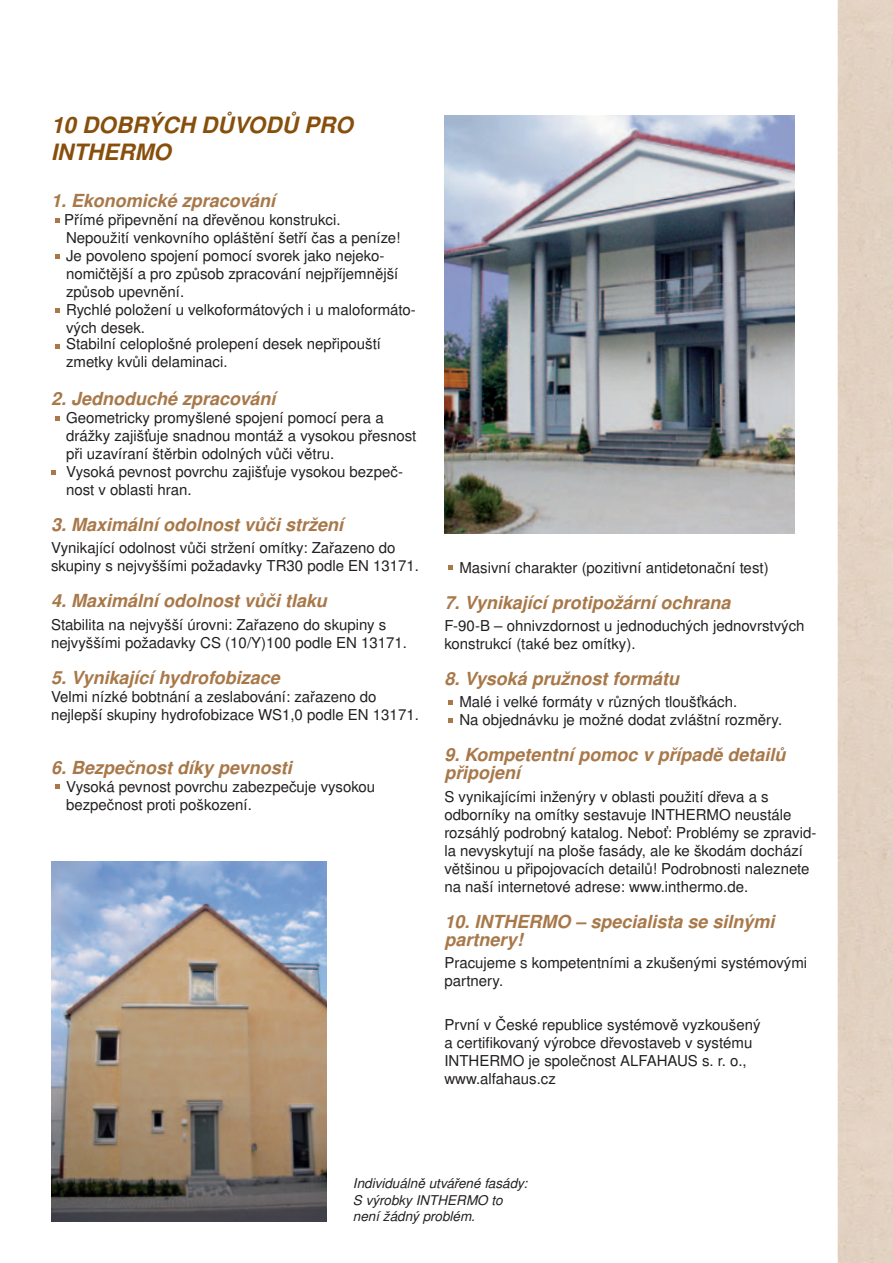
<style>
.page{position:relative;width:893px;height:1263px;background:#fff}
.page>*{position:absolute;margin:0;border:0;box-sizing:border-box;transform-origin:0 0}
.t1{font:italic 700 22.5px/27px "Nimbus San LCE";color:#874f0c}
.t2{font:italic 700 18px/18px "Nimbus San LCE";color:#a87849}
.t3{font:15px/18px "Nimbus San LCE";color:#231f20}
.t4{font:italic 13.5px/16.2px "Nimbus San LCE";color:#231f20}
</style>
<div class="page">
<svg style="left:55px;top:218px;width:5px;height:5px"></svg>
<svg style="left:55px;top:254px;width:5px;height:5px"></svg>
<svg style="left:55px;top:308px;width:5px;height:5px"></svg>
<svg style="left:55px;top:344px;width:5px;height:5px"></svg>
<svg style="left:55px;top:416px;width:5px;height:5px"></svg>
<svg style="left:51px;top:470px;width:5px;height:5px"></svg>
<svg style="left:55px;top:784px;width:5px;height:5px"></svg>
<svg style="left:448px;top:565px;width:5px;height:5px"></svg>
<svg style="left:448px;top:700px;width:5px;height:5px"></svg>
<svg style="left:448px;top:718px;width:5px;height:5px"></svg>
<img style="left:51px;top:861px;width:275px;height:361px">
<img style="left:444px;top:116px;width:351px;height:418px">
<h1 class="t1" style="left:51px;top:113px;width:303px">10 DOBRÝCH DŮVODŮ PRO<br>INTHERMO</h1>
<p class="t2" style="left:51px;top:193px;width:226px">1. Ekonomické zpracování</p>
<p class="t3" style="left:64px;top:212px;width:353px">Přímé připevnění na dřevěnou konstrukci.<br>Nepoužití venkovního opláštění šetří čas a peníze!<br>Je povoleno spojení pomocí svorek jako nejeko&shy;nomičtější a pro způsob zpracování nejpříjemnější způsob upevnění.<br>Rychlé položení u velkoformátových i u maloformáto&shy;vých desek.</p>
<p class="t3" style="left:66px;top:335px;width:316px">Stabilní celoplošné prolepení desek nepřipouští zmetky kvůli delaminaci.</p>
<p class="t2" style="left:51px;top:391px;width:226px">2. Jednoduché zpracování</p>
<p class="t3" style="left:66px;top:410px;width:352px">Geometricky promyšlené spojení pomocí pera a drážky zajišťuje snadnou montáž a vysokou přesnost při uzavíraní štěrbin odolných vůči větru.<br>Vysoká pevnost povrchu zajišťuje vysokou bezpeč&shy;nost v oblasti hran.</p>
<p class="t2" style="left:51px;top:517px;width:294px">3. Maximální odolnost vůči stržení</p>
<p class="t3" style="left:51px;top:540px;width:370px">Vynikající odolnost vůči stržení omítky: Zařazeno do skupiny s nejvyššími požadavky TR30 podle EN 13171.</p>
<p class="t2" style="left:51px;top:593px;width:277px">4. Maximální odolnost vůči tlaku</p>
<p class="t3" style="left:51px;top:616px;width:358px">Stabilita na nejvyšší úrovni: Zařazeno do skupiny s nejvyššími požadavky CS (10/Y)100 podle EN 13171.</p>
<p class="t2" style="left:51px;top:670px;width:230px">5. Vynikající hydrofobizace</p>
<p class="t3" style="left:51px;top:688px;width:369px">Velmi nízké bobtnání a zeslabování: zařazeno do nejlepší skupiny hydrofobizace WS1,0 podle EN 13171.</p>
<p class="t2" style="left:51px;top:760px;width:242px">6. Bezpečnost díky pevnosti</p>
<p class="t3" style="left:66px;top:778px;width:311px">Vysoká pevnost povrchu zabezpečuje vysokou bezpečnost proti poškození.</p>
<p class="t3" style="left:459px;top:560px;width:311px">Masivní charakter (pozitivní antidetonační test)</p>
<p class="t2" style="left:444px;top:595px;width:288px">7. Vynikající protipožární ochrana</p>
<p class="t3" style="left:444px;top:618px;width:362px">F-90-B – ohnivzdornost u jednoduchých jednovrstvých konstrukcí (také bez omítky).</p>
<p class="t2" style="left:444px;top:671px;width:236px">8. Vysoká pružnost formátu</p>
<p class="t3" style="left:459px;top:694px;width:324px">Malé i velké formáty v různých tloušťkách.<br>Na objednávku je možné dodat zvláštní rozměry.</p>
<p class="t2" style="left:444px;top:747px;width:343px">9. Kompetentní pomoc v případě detailů připojení</p>
<p class="t3" style="left:444px;top:788px;width:374px">S vynikajícími inženýry v oblasti použití dřeva a s odborníky na omítky sestavuje INTHERMO neustále rozsáhlý podrobný katalog. Neboť: Problémy se zpravid&shy;la nevyskytují na ploše fasády, ale ke škodám dochází většinou u připojovacích detailů! Podrobnosti naleznete na naší internetové adrese: www.inthermo.de.</p>
<p class="t2" style="left:444px;top:914px;width:332px">10. INTHERMO – specialista se silnými partnery!</p>
<p class="t3" style="left:444px;top:955px;width:364px">Pracujeme s kompetentními a zkušenými systémovými partnery.</p>
<p class="t3" style="left:444px;top:1017px;width:318px">První v České republice systémově vyzkoušený a certifikovaný výrobce dřevostaveb v systému INTHERMO je společnost ALFAHAUS s. r. o., www.alfahaus.cz</p>
<p class="t4" style="left:353px;top:1176px;width:176px">Individuálně utvářené fasády:<br>S výrobky INTHERMO to není žádný problém.</p>
</div>
